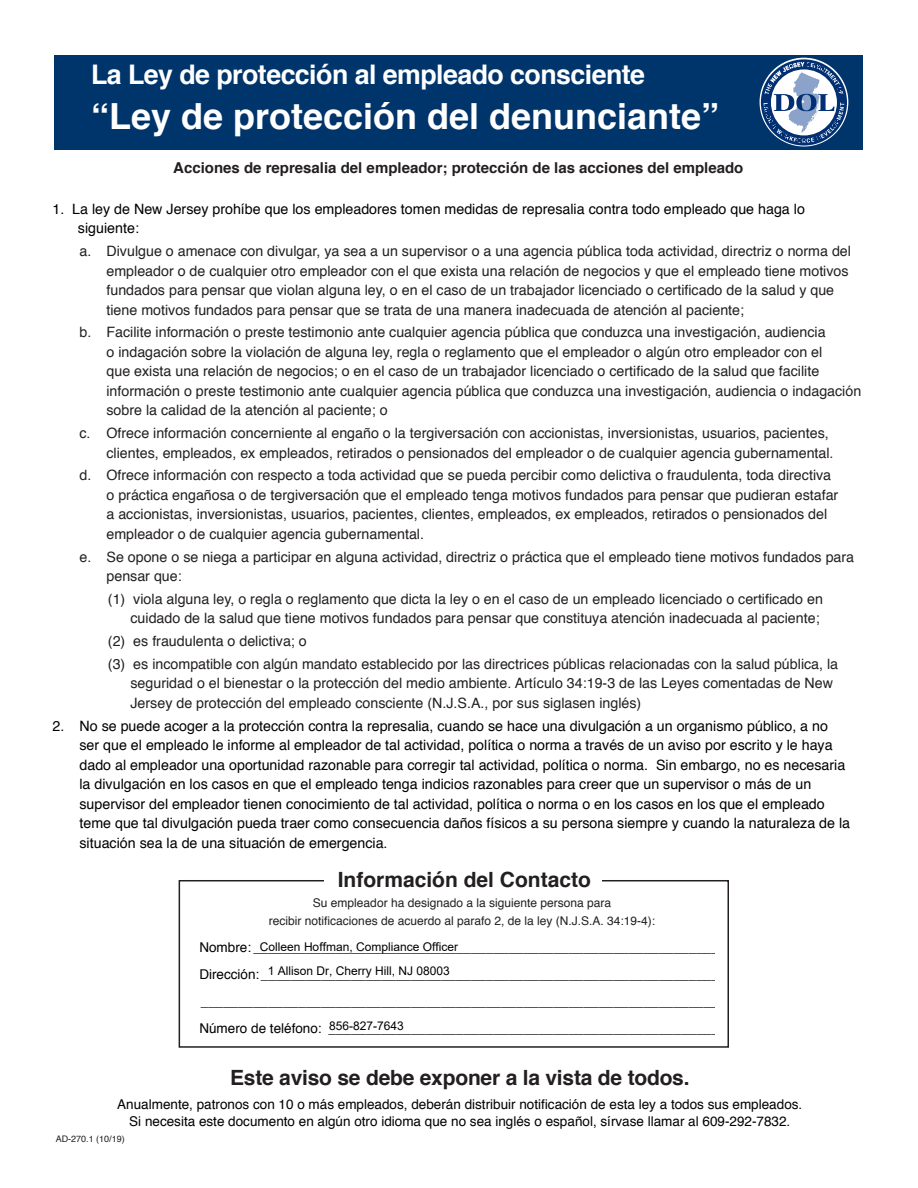
<style>
.page{position:relative;width:918px;height:1188px;background:#fff}
.page>*{position:absolute;margin:0;border:0;box-sizing:border-box;transform-origin:0 0}
.t1{font:700 36px "Helvetica";color:#fff}
.t2{font:700 27px "Helvetica";letter-spacing:-.02em;color:#fff}
.t3{font:700 21px "Helvetica";letter-spacing:-.01em;color:#231f20}
.t4{font:700 15px "Helvetica";color:#231f20}
.t5{font:14.25px/19.5px "Helvetica";color:#231f20}
.t6{font:14.25px/19.5px "Helvetica";color:#000}
.t7{font:13.5px/27px "Helvetica";color:#000}
.t8{font:12px "Helvetica";color:#231f20}
.t9{font:12px/24.3px "Arial";color:#000;text-align:center}
.t10{font:9px "Helvetica";color:#231f20}
</style>
<div class="page">
<div style="left:55px;top:55px;width:808px;height:94px;background:#00356b"></div>
<svg style="left:761px;top:59px;width:86px;height:87px"></svg>
<div style="left:179px;top:880px;width:550px;height:168px;border:2px solid #231f20"></div>
<div style="left:325px;top:869px;width:277px;height:30px;background:#fff"></div>
<div style="left:715px;top:934px;width:12px;height:109px;background:#fff"></div>
<p class="t2" style="left:91px;top:52px;width:555px">La Ley de protección al empleado consciente</p>
<p class="t1" style="left:91px;top:87px;width:630px">“Ley de protección del denunciante”</p>
<p class="t4" style="left:173px;top:156px;width:572px">Acciones de represalia del empleador; protección de las acciones del empleado</p>
<p class="t6" style="left:78px;top:200px;width:728px;text-indent:-25px">1. La ley de New Jersey prohíbe que los empleadores tomen medidas de represalia contra todo empleado que haga lo siguiente:</p>
<p class="t5" style="left:106px;top:242px;width:746px;text-indent:-27px">a. Divulgue o amenace con divulgar, ya sea a un supervisor o a una agencia pública toda actividad, directriz o norma del empleador o de cualquier otro empleador con el que exista una relación de negocios y que el empleado tiene motivos fundados para pensar que violan alguna ley, o en el caso de un trabajador licenciado o certificado de la salud y que tiene motivos fundados para pensar que se trata de una manera inadecuada de atención al paciente;</p>
<p class="t5" style="left:106px;top:323px;width:756px;text-indent:-27px">b. Facilite información o preste testimonio ante cualquier agencia pública que conduzca una investigación, audiencia<br>o indagación sobre la violación de alguna ley, regla o reglamento que el empleador o algún otro empleador con el<br>que exista una relación de negocios; o en el caso de un trabajador licenciado o certificado de la salud que facilite información o preste testimonio ante cualquier agencia pública que conduzca una investigación, audiencia o indagación sobre la calidad de la atención al paciente; o</p>
<p class="t5" style="left:106px;top:424px;width:729px;text-indent:-27px">c. Ofrece información concerniente al engaño o la tergiversación con accionistas, inversionistas, usuarios, pacientes, clientes, empleados, ex empleados, retirados o pensionados del empleador o de cualquier agencia gubernamental.</p>
<p class="t5" style="left:106px;top:466px;width:733px;text-indent:-27px">d. Ofrece información con respecto a toda actividad que se pueda percibir como delictiva o fraudulenta, toda directiva o práctica engañosa o de tergiversación que el empleado tenga motivos fundados para pensar que pudieran estafar a accionistas, inversionistas, usuarios, pacientes, clientes, empleados, ex empleados, retirados o pensionados del empleador o de cualquier agencia gubernamental.</p>
<p class="t5" style="left:106px;top:547px;width:749px;text-indent:-27px">e. Se opone o se niega a participar en alguna actividad, directriz o práctica que el empleado tiene motivos fundados para pensar que:</p>
<p class="t5" style="left:108px;top:590px;width:716px;text-align:right">(1) viola alguna ley, o regla o reglamento que dicta la ley o en el caso de un empleado licenciado o certificado en cuidado de la salud que tiene motivos fundados para pensar que constituya atención inadecuada al paciente;</p>
<p class="t5" style="left:108px;top:632px;width:200px">(2) es fraudulenta o delictiva; o</p>
<p class="t5" style="left:130px;top:655px;width:709px;text-indent:-23px">(3) es incompatible con algún mandato establecido por las directrices públicas relacionadas con la salud pública, la seguridad o el bienestar o la protección del medio ambiente. Artículo 34:19-3 de las Leyes comentadas de New<br>Jersey de protección del empleado consciente (N.J.S.A., por sus siglasen inglés)</p>
<p class="t6" style="left:80px;top:716px;width:772px;text-indent:-27px">2. No se puede acoger a la protección contra la represalia, cuando se hace una divulgación a un organismo público, a no ser que el empleado le informe al empleador de tal actividad, política o norma a través de un aviso por escrito y le haya dado al empleador una oportunidad razonable para corregir tal actividad, política o norma. Sin embargo, no es necesaria la divulgación en los casos en que el empleado tenga indicios razonables para creer que un supervisor o más de un supervisor del empleador tienen conocimiento de tal actividad, política o norma o en los casos en los que el empleado teme que tal divulgación pueda traer como consecuencia daños físicos a su persona siempre y cuando la naturaleza de la situación sea la de una situación de emergencia.</p>
<p class="t3" style="left:338px;top:863px;width:255px">Información del Contacto</p>
<p class="t8" style="left:313px;top:893px;width:300px">Su empleador ha designado a la siguiente persona para</p>
<p class="t8" style="left:269px;top:911px;width:388px">recibir notificaciones de acuerdo al parafo 2, de la ley (N.J.S.A. 34:19-4):</p>
<p class="t7" style="left:199px;top:934px;width:528px">Nombre: _______________________________________________________________</p>
<p class="t7" style="left:199px;top:961px;width:528px">Dirección:______________________________________________________________</p>
<p class="t7" style="left:199px;top:988px;width:528px">______________________________________________________________________<br>Número de teléfono: _____________________________________________________</p>
<p class="t9" style="left:260px;top:935px;width:200px">Colleen Hoffman, Compliance Officer<br>1 Allison Dr, Cherry Hill, NJ 08003</p>
<p class="t9" style="left:329px;top:1013px;width:76px">856-827-7643</p>
<p class="t3" style="left:230px;top:1060px;width:461px">Este aviso se debe exponer a la vista de todos.</p>
<p class="t7" style="left:117px;top:1091px;width:687px">Anualmente, patronos con 10 o más empleados, deberán distribuir notificación de esta ley a todos sus empleados.</p>
<p class="t7" style="left:129px;top:1109px;width:663px">Si necesita este documento en algún otro idioma que no sea inglés o español, sírvase llamar al 609-292-7832.</p>
<p class="t10" style="left:56px;top:1132px;width:71px">AD-270.1 (10/19)</p>
</div>
